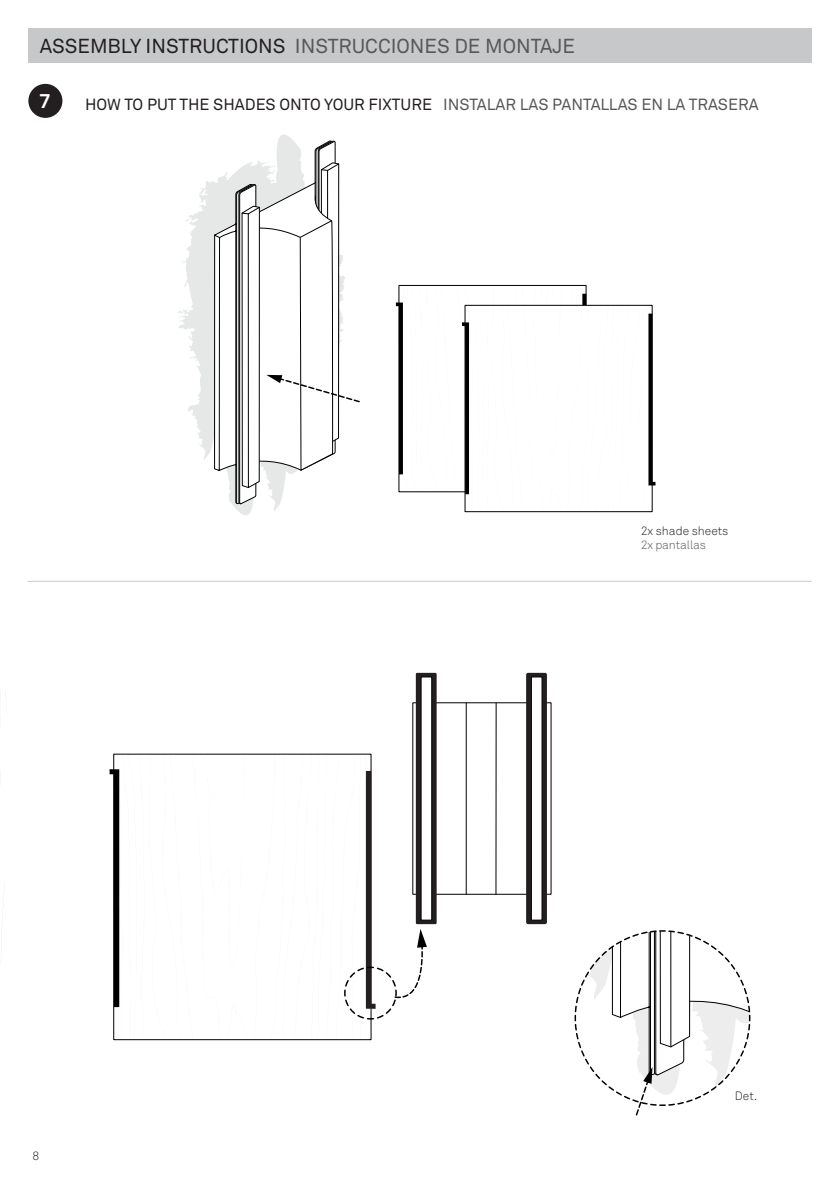
<style>
.page{position:relative;width:840px;height:1191px;background:#fff}
.page>*{position:absolute;margin:0;border:0;box-sizing:border-box;transform-origin:0 0}
.t1{font:20px "Akkurat";color:#57585a}
.t2{font:700 20px "Akkurat";color:#fff}
.t3{font:16px "Akkurat";color:#231f20}
.t4{font:300 12px "Akkurat";color:#231f20}
.t5{font:300 12px "Akkurat";letter-spacing:-.01em;color:#57585a}
.t6{font:300 12px "Akkurat Pro";color:#231f20}
.s1{color:#231f20}
.s2{color:#57585a}
</style>
<div class="page">
<div style="left:28px;top:28px;width:783px;height:34px;background:#c7c8ca"></div>
<hr style="left:27px;top:581px;width:784px;height:1px;background:#c7c8ca">
<div style="left:526px;top:673px;width:20px;height:251px;background:#231f20;border-radius:2px"></div>
<div style="left:531px;top:677px;width:11px;height:243px;background:#fff;border:1px solid #000"></div>
<div style="left:415px;top:673px;width:21px;height:251px;background:linear-gradient(to bottom,#262324,#292828)"></div>
<div style="left:420px;top:677px;width:11px;height:243px;background:#fff"></div>
<hr style="left:465px;top:703px;width:1px;height:191px;background:#000">
<hr style="left:495px;top:703px;width:1px;height:191px;background:#000">
<div style="left:28px;top:84px;width:34px;height:34px;background:#231f20;border-radius:50%"></div>
<svg style="left:178px;top:181px;width:36px;height:279px;fill:#e7eae9"></svg>
<svg style="left:214px;top:504px;width:119px;height:77px"></svg>
<svg style="left:214px;top:62px;width:147px;height:442px"></svg>
<svg style="left:109px;top:754px;width:137px;height:284px"></svg>
<svg style="left:254px;top:754px;width:172px;height:284px"></svg>
<svg style="left:395px;top:286px;width:260px;height:226px"></svg>
<svg style="left:574px;top:930px;width:176px;height:186px"></svg>
<p class="t1" style="left:40px;top:33px;width:536px"><span class="s1">ASSEMBLY INSTRUCTIONS</span> INSTRUCCIONES DE MONTAJE</p>
<p class="t2" style="left:39px;top:88px;width:13px">7</p>
<p class="t3" style="left:85px;top:94px;width:674px">HOW TO PUT THE SHADES ONTO YOUR FIXTURE <span class="s2">INSTALAR LAS PANTALLAS EN LA TRASERA</span></p>
<p class="t6" style="left:33px;top:1148px;width:8px">8</p>
<p class="t4" style="left:640px;top:523px;width:89px">2x shade sheets</p>
<p class="t5" style="left:640px;top:537px;width:67px">2x pantallas</p>
<p class="t4" style="left:734px;top:1088px;width:24px">Det.</p>
</div>
